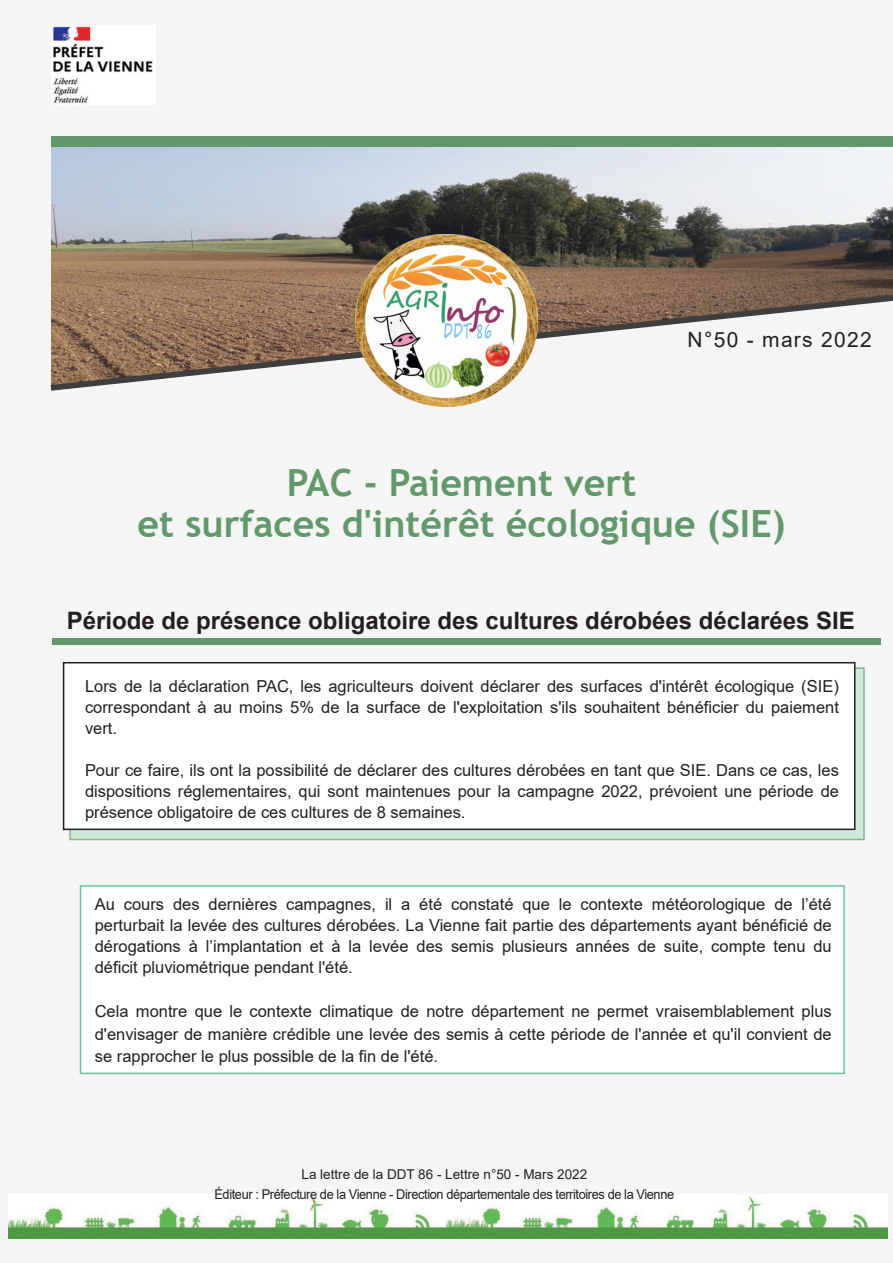
<style>
.page{position:relative;width:893px;height:1263px;background:#f5f5f6}
.page>*{position:absolute;margin:0;border:0;box-sizing:border-box;transform-origin:0 0}
.t1{font:700 37.5px/40.5px "Trebuchet MS";color:#62986b;text-align:center}
.t2{font:700 24px "Arial";color:#231f20}
.t3{font:21px "Arial";letter-spacing:.06em;color:#231f20}
.t4{font:16.5px/21px "Arial";color:#231f20;text-align:justify}
.t5{font:13.5px/19.5px "Arial";letter-spacing:-.03em;color:#231f20;text-align:center}
</style>
<div class="page">
<img style="left:51px;top:147px;width:842px;height:144px">
<svg style="left:50px;top:291px;width:843px;height:100px"></svg>
<div style="left:51px;top:136px;width:842px;height:11px;background:#62986b"></div>
<img style="left:53px;top:26px;width:100px;height:77px">
<img style="left:355px;top:234px;width:182px;height:172px">
<img style="left:9px;top:1196px;width:437px;height:42px">
<img style="left:446px;top:1196px;width:441px;height:42px">
<div style="left:81px;top:886px;width:763px;height:187px;background:#fff"></div>
<div style="left:80px;top:885px;width:765px;height:189px;border:2px solid #6bc59a"></div>
<div style="left:70px;top:668px;width:794px;height:171px;background:#cee8da"></div>
<div style="left:69px;top:667px;width:796px;height:173px;border:2px solid #83b68e"></div>
<div style="left:64px;top:663px;width:791px;height:166px;background:#fff"></div>
<div style="left:63px;top:662px;width:792px;height:168px;border:2px solid #231f20"></div>
<div style="left:52px;top:638px;width:828px;height:6px;background:#62986b"></div>
<p class="t3" style="left:688px;top:328px;width:186px">N°50 - mars 2022</p>
<h1 class="t1" style="left:138px;top:463px;width:649px">PAC ‐ Paiement vert<br>et surfaces d'intérêt écologique (SIE)</h1>
<h2 class="t2" style="left:67px;top:607px;width:789px">Période de présence obligatoire des cultures dérobées déclarées SIE</h2>
<p class="t4" style="left:85px;top:676px;width:755px">Lors de la déclaration PAC, les agriculteurs doivent déclarer des surfaces d'intérêt écologique (SIE) correspondant à au moins 5% de la surface de l'exploitation s'ils souhaitent bénéficier du paiement vert.</p>
<p class="t4" style="left:85px;top:760px;width:755px">Pour ce faire, ils ont la possibilité de déclarer des cultures dérobées en tant que SIE. Dans ce cas, les dispositions réglementaires, qui sont maintenues pour la campagne 2022, prévoient une période de présence obligatoire de ces cultures de 8 semaines.</p>
<p class="t4" style="left:95px;top:894px;width:738px">Au cours des dernières campagnes, il a été constaté que le contexte météorologique de l’été perturbait la levée des cultures dérobées. La Vienne fait partie des départements ayant bénéficié de dérogations à l’implantation et à la levée des semis plusieurs années de suite, compte tenu du déficit pluviométrique pendant l'été.</p>
<p class="t4" style="left:95px;top:1000px;width:738px;line-height:22.5px">Cela montre que le contexte climatique de notre département ne permet vraisemblablement plus d'envisager de manière crédible une levée des semis à cette période de l'année et qu'il convient de se rapprocher le plus possible de la fin de l'été.</p>
<p class="t5" style="left:214px;top:1165px;width:461px">La lettre de la DDT 86 - Lettre n°50 - Mars 2022<br>Éditeur : Préfecture de la Vienne - Direction départementale des territoires de la Vienne</p>
</div>
